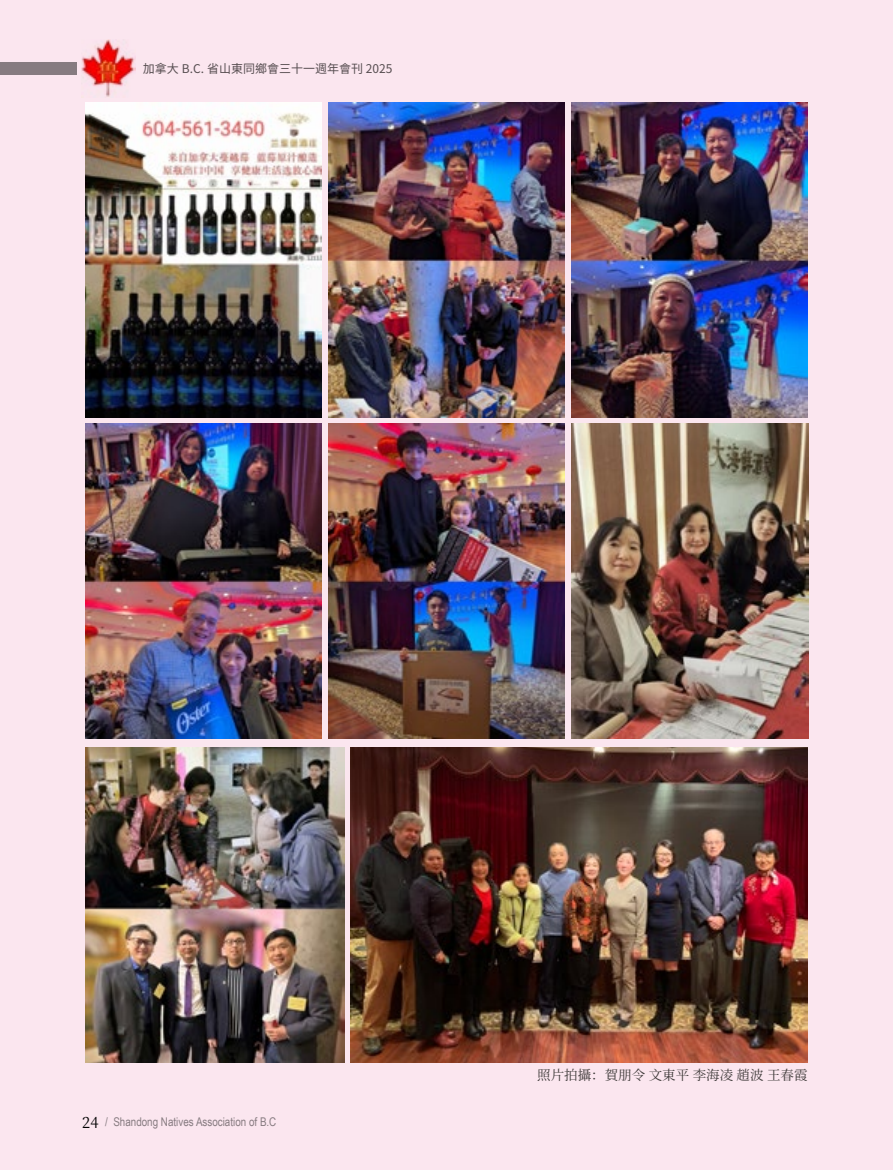
<style>
.page{position:relative;width:893px;height:1170px;background:#fff}
.page>*{position:absolute;margin:0;border:0;box-sizing:border-box;transform-origin:0 0}
.t1{font:13.5px "Source Han Serif CN";color:#3e3a39}
.t2{font:12px "Arial Narrow";color:#898989}
.t3{font:12px "Source Han Sans CN";color:#595757}
.s1{font-family:"Source Han Serif CN";font-size:15px;color:#000}
</style>
<div class="page">
<div style="left:0;top:0;width:893px;height:1169px;background:#fbe6ef"></div>
<img style="left:85px;top:102px;width:237px;height:315px">
<img style="left:571px;top:423px;width:237px;height:315px">
<img style="left:351px;top:747px;width:457px;height:315px">
<img style="left:328px;top:102px;width:237px;height:315px">
<img style="left:571px;top:102px;width:237px;height:315px">
<img style="left:85px;top:423px;width:236px;height:315px">
<img style="left:85px;top:747px;width:259px;height:315px">
<img style="left:328px;top:423px;width:237px;height:315px">
<p class="t3" style="left:143px;top:62px;width:251px">加拿大 B.C. 省山東同鄉會三十一週年會刊 2025</p>
<p class="t2" style="left:82px;top:1113px;width:196px"><span class="s1">24</span> / Shandong Natives Association of B.C</p>
<p class="t1" style="left:537px;top:1067px;width:272px">照片拍攝：賀朋令 文東平 李海凌 趙波 王春霞</p>
</div>
